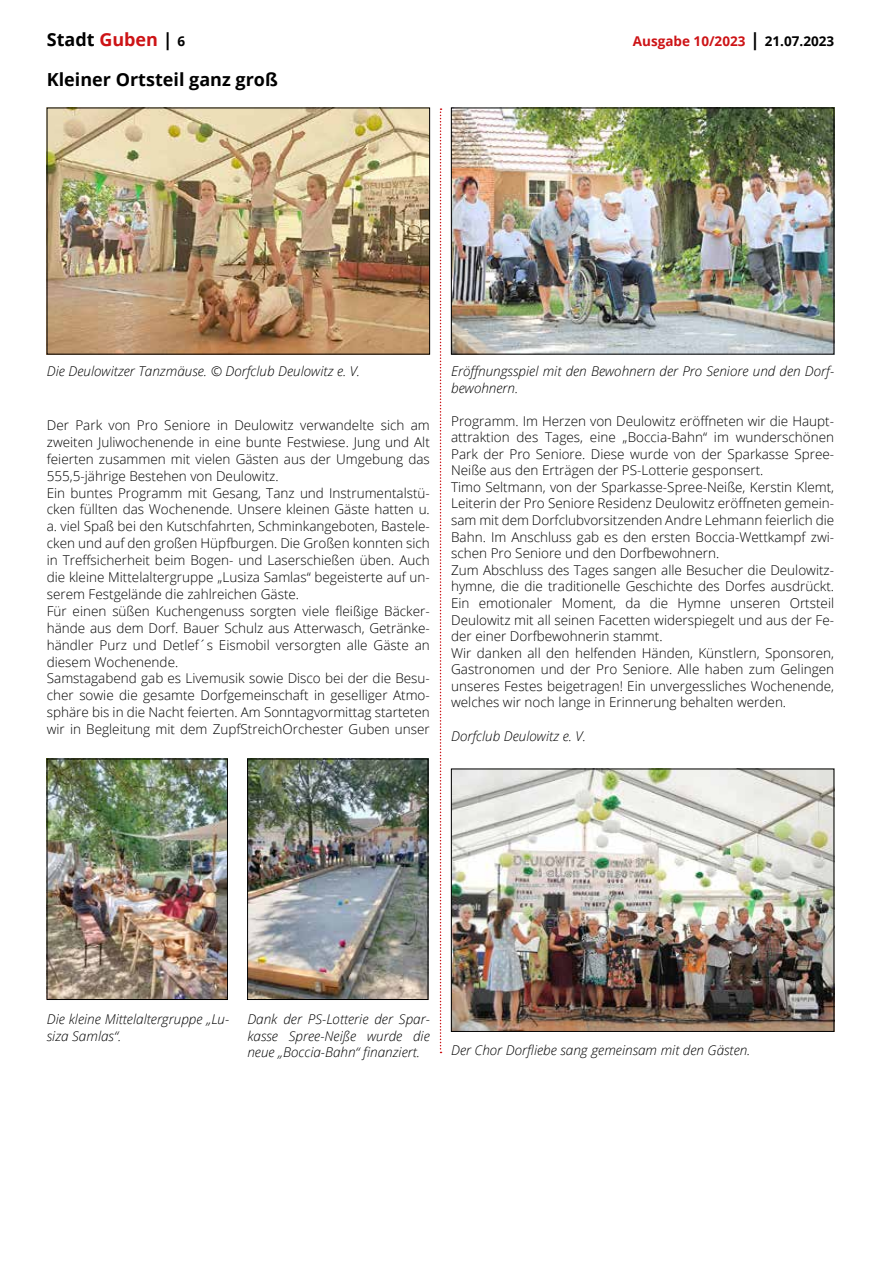
<style>
.page{position:relative;width:881px;height:1263px;background:#fff}
.page>*{position:absolute;margin:0;border:0;box-sizing:border-box;transform-origin:0 0}
.t1{font:700 18px "Open Sans";color:#000}
.t2{font:300 13.5px/17px "Open Sans";color:#000}
.t3{font:italic 300 13.5px/16.2px "Open Sans";color:#000}
.t4{font:700 13.5px "Open Sans";color:#cd1316}
.s1{color:#cd1316}
.s2{font-size:13.5px}
.s3{font-size:18px;color:#000}
.s4{color:#000}
</style>
<div class="page">
<svg style="left:439px;top:108px;width:2px;height:945px"></svg>
<img style="left:49px;top:110px;width:378px;height:242px">
<img style="left:453px;top:110px;width:378px;height:242px">
<div style="left:451px;top:108px;width:382px;height:246px;border:1px solid #000"></div>
<img style="left:453px;top:771px;width:378px;height:259px">
<div style="left:451px;top:769px;width:382px;height:263px;border:1px solid #000"></div>
<img style="left:49px;top:761px;width:176px;height:237px">
<div style="left:47px;top:759px;width:180px;height:241px;border:1px solid #000"></div>
<img style="left:249px;top:761px;width:177px;height:237px">
<div style="left:247px;top:759px;width:181px;height:241px;border:1px solid #000"></div>
<h1 class="t1" style="left:47px;top:27px;width:140px">Stadt <span class="s1">Guben</span> | <span class="s2">6</span></h1>
<p class="t4" style="left:632px;top:32px;width:203px">Ausgabe 10/2023 <span class="s3">|</span> <span class="s4">21.07.2023</span></p>
<h1 class="t1" style="left:47px;top:67px;width:232px">Kleiner Ortsteil ganz groß</h1>
<p class="t3" style="left:47px;top:363px;width:315px">Die Deulowitzer Tanzmäuse. © Dorfclub Deulowitz e. V.</p>
<p class="t3" style="left:451px;top:363px;width:384px">Eröffnungsspiel mit den Bewohnern der Pro Seniore und den Dorf&shy;bewohnern.</p>
<p class="t2" style="left:47px;top:416px;width:384px">Der Park von Pro Seniore in Deulowitz verwandelte sich am zweiten Juliwochenende in eine bunte Festwiese. Jung und Alt feierten zusammen mit vielen Gästen aus der Umgebung das 555,5-jährige Bestehen von Deulowitz.<br>Ein buntes Programm mit Gesang, Tanz und Instrumentalstü&shy;cken füllten das Wochenende. Unsere kleinen Gäste hatten u. a. viel Spaß bei den Kutschfahrten, Schminkangeboten, Bastele&shy;cken und auf den großen Hüpfburgen. Die Großen konnten sich in Treffsicherheit beim Bogen- und Laserschießen üben. Auch die kleine Mittelaltergruppe „Lusiza Samlas“ begeisterte auf un&shy;serem Festgelände die zahlreichen Gäste.<br>Für einen süßen Kuchengenuss sorgten viele fleißige Bäcker&shy;hände aus dem Dorf. Bauer Schulz aus Atterwasch, Getränke&shy;händler Purz und Detlef´s Eismobil versorgten alle Gäste an diesem Wochenende.<br>Samstagabend gab es Livemusik sowie Disco bei der die Besu&shy;cher sowie die gesamte Dorfgemeinschaft in geselliger Atmo&shy;sphäre bis in die Nacht feierten. Am Sonntagvormittag starteten wir in Begleitung mit dem ZupfStreichOrchester Guben unser</p>
<p class="t2" style="left:451px;top:412px;width:384px">Programm. Im Herzen von Deulowitz eröffneten wir die Haupt&shy;attraktion des Tages, eine „Boccia-Bahn“ im wunderschönen Park der Pro Seniore. Diese wurde von der Sparkasse Spree-Neiße aus den Erträgen der PS-Lotterie gesponsert.<br>Timo Seltmann, von der Sparkasse-Spree-Neiße, Kerstin Klemt, Leiterin der Pro Seniore Residenz Deulowitz eröffneten gemein&shy;sam mit dem Dorfclubvorsitzenden Andre Lehmann feierlich die Bahn. Im Anschluss gab es den ersten Boccia-Wettkampf zwi&shy;schen Pro Seniore und den Dorfbewohnern.<br>Zum Abschluss des Tages sangen alle Besucher die Deulowitz&shy;hymne, die die traditionelle Geschichte des Dorfes ausdrückt.<br>Ein emotionaler Moment, da die Hymne unseren Ortsteil Deulowitz mit all seinen Facetten widerspiegelt und aus der Fe&shy;der einer Dorfbewohnerin stammt.<br>Wir danken all den helfenden Händen, Künstlern, Sponsoren, Gastronomen und der Pro Seniore. Alle haben zum Gelingen unseres Festes beigetragen! Ein unvergessliches Wochenende, welches wir noch lange in Erinnerung behalten werden.</p>
<p class="t3" style="left:451px;top:727px;width:136px">Dorfclub Deulowitz e. V.</p>
<p class="t3" style="left:47px;top:1011px;width:184px">Die kleine Mittelaltergruppe „Lu&shy;siza Samlas“.</p>
<p class="t3" style="left:247px;top:1011px;width:184px;text-align:justify">Dank der PS-Lotterie der Spar&shy;kasse Spree-Neiße wurde die neue „Boccia-Bahn“ finanziert.</p>
<p class="t3" style="left:451px;top:1041px;width:301px">Der Chor Dorfliebe sang gemeinsam mit den Gästen.</p>
</div>
